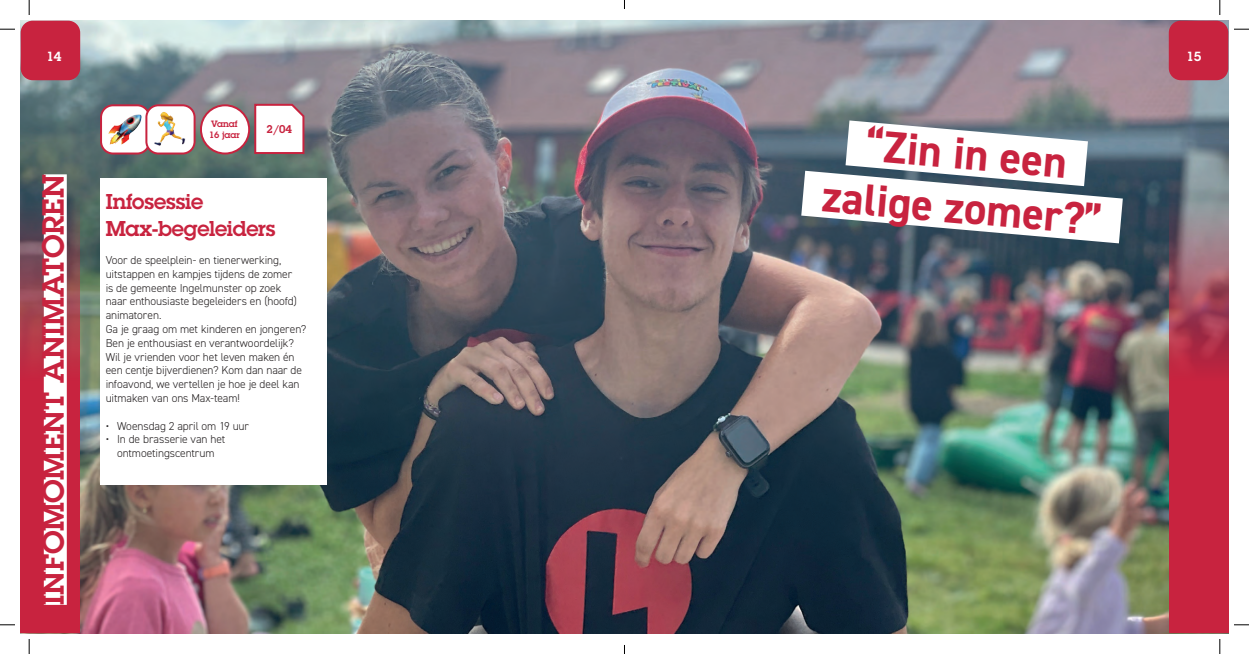
<style>
.page{position:relative;width:1249px;height:654px;background:#fff}
.page>*{position:absolute;margin:0;border:0;box-sizing:border-box;transform-origin:0 0}
.t1{font:700 45px/53.9px "DIN2014";color:#c8233f;text-align:center}
.t2{font:600 30px "Lubalin Graph Std";letter-spacing:-.01em;color:#c8233f}
.t3{font:600 21px/27.6px "Lubalin Graph Std";letter-spacing:-.015em;color:#c8233f}
.t4{font:600 13px "Lubalin Graph Std";color:#fff}
.t5{font:300 11.5px/13.8px "DIN2014";letter-spacing:-.01em;color:#231f20}
.t6{font:600 11px "Lubalin Graph Std";color:#c8233f}
.t7{font:600 9px/10.8px "Lubalin Graph Std";color:#c8233f}
</style>
<div class="page">
<img style="left:80px;top:21px;width:1089px;height:612px">
<div style="left:100px;top:178px;width:227px;height:307px;background:#fff"></div>
<svg style="left:1169px;top:21px;width:59px;height:612px"></svg>
<svg style="left:21px;top:21px;width:59px;height:612px"></svg>
<div style="left:201px;top:105px;width:48px;height:48px;background:#fff;border-radius:50%"></div>
<div style="left:200px;top:104px;width:50px;height:50px;border:2px solid #c8233f;border-radius:50%"></div>
<svg style="left:253px;top:103px;width:52px;height:52px"></svg>
<svg style="left:799px;top:94px;width:336px;height:50px"></svg>
<svg style="left:754px;top:144px;width:415px;height:126px"></svg>
<div style="left:44px;top:174px;width:23px;height:431px;background:#fff"></div>
<div style="left:101px;top:105px;width:48px;height:48px;background:#fff;border-radius:12px"></div>
<img style="left:104px;top:109px;width:42px;height:41px">
<div style="left:100px;top:104px;width:50px;height:50px;border:2px solid #c8233f;border-radius:12px"></div>
<svg style="left:146px;top:105px;width:49px;height:48px"></svg>
<img style="left:149px;top:109px;width:43px;height:41px">
<div style="left:145px;top:104px;width:51px;height:50px;border:2px solid #c8233f;border-radius:12px"></div>
<div style="left:1169px;top:21px;width:59px;height:59px;background:#c8233f;border-radius:12px"></div>
<div style="left:21px;top:21px;width:59px;height:59px;background:#c8233f;border-radius:12px"></div>
<svg style="left:0;top:29px;width:15px;height:1px"></svg>
<svg style="left:1234px;top:29px;width:15px;height:1px"></svg>
<svg style="left:0;top:624px;width:15px;height:1px"></svg>
<svg style="left:1234px;top:624px;width:15px;height:1px"></svg>
<svg style="left:29px;top:0;width:1px;height:15px"></svg>
<svg style="left:29px;top:639px;width:1px;height:15px"></svg>
<svg style="left:1219px;top:0;width:2px;height:15px"></svg>
<svg style="left:1219px;top:639px;width:2px;height:15px"></svg>
<p class="t4" style="left:46px;top:48px;width:17px">14</p>
<p class="t4" style="left:1186px;top:48px;width:17px">15</p>
<h2 class="t2" style="left:33px;top:605px;width:432px;rotate:-90deg">INFOMOMENT ANIMATOREN</h2>
<p class="t7" style="left:209px;top:118px;width:32px">Vanaf<br>16 jaar</p>
<p class="t6" style="left:266px;top:122px;width:27px">2/04</p>
<h1 class="t1" style="left:829px;top:114px;width:282px;rotate:5deg">“Zin in een zalige zomer?”</h1>
<h3 class="t3" style="left:106px;top:187px;width:171px">Infosessie<br>Max-begeleiders</h3>
<p class="t5" style="left:106px;top:253px;width:202px">Voor de speelplein- en tienerwerking, uitstappen en kampjes tijdens de zomer<br>is de gemeente Ingelmunster op zoek<br>naar enthousiaste begeleiders en (hoofd) animatoren.<br>Ga je graag om met kinderen en jongeren?<br>Ben je enthousiast en verantwoordelijk?<br>Wil je vrienden voor het leven maken én een centje bijverdienen? Kom dan naar de infoavond, we vertellen je hoe je deel kan uitmaken van ons Max-team!</p>
<p class="t5" style="left:106px;top:419px;width:145px">• Woensdag 2 april om 19 uur</p>
<p class="t5" style="left:106px;top:432px;width:121px;text-align:center">• In de brasserie van het ontmoetingscentrum</p>
</div>
